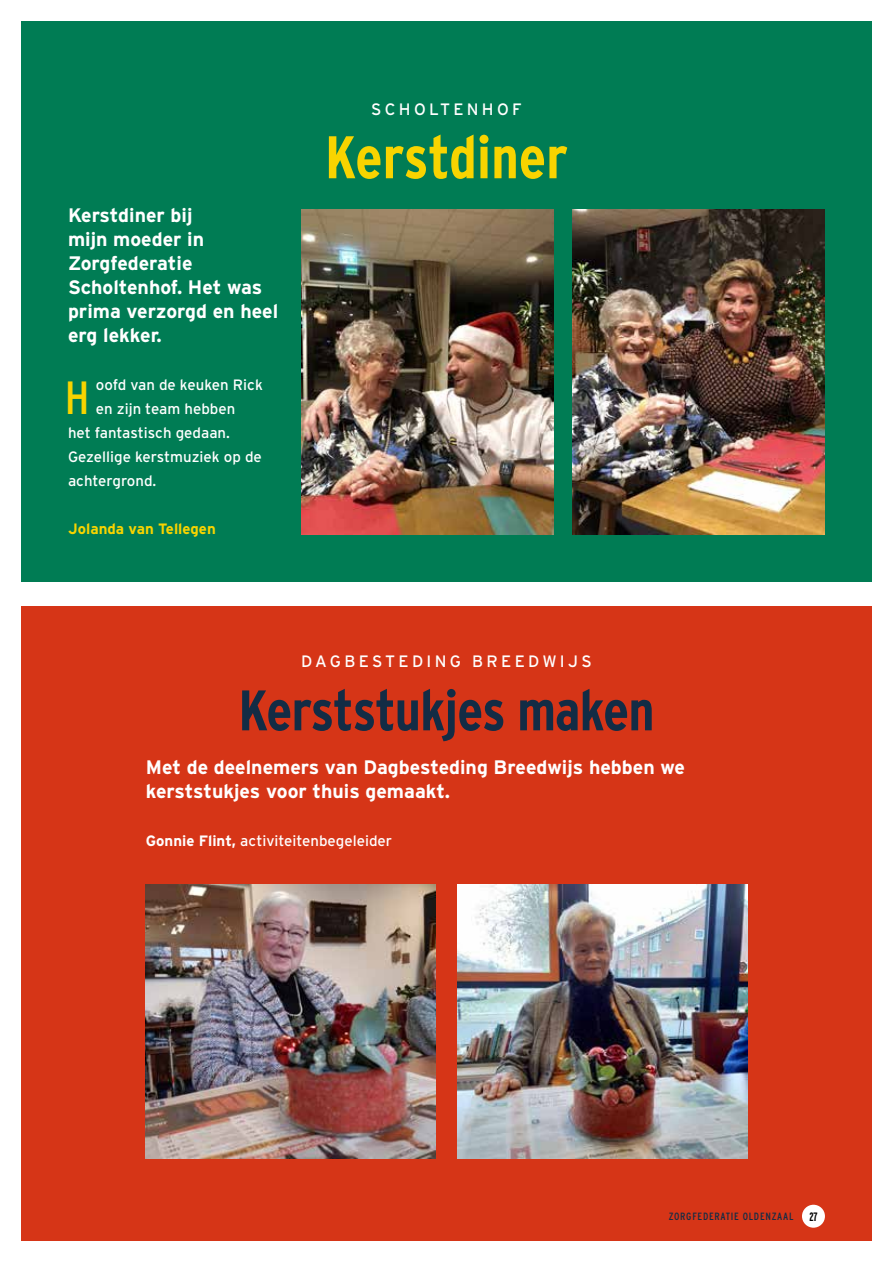
<style>
.page{position:relative;width:893px;height:1263px;background:#fff}
.page>*{position:absolute;margin:0;border:0;box-sizing:border-box;transform-origin:0 0}
.t1{font:700 condensed 60px "Interstate";color:#f8d400}
.t2{font:700 condensed 57px "Interstate";letter-spacing:-.02em;color:#132c45}
.t3{font:condensed 46.5px "Interstate";color:#f8d400}
.t4{font:700 19.5px/24px "Interstate";color:#fff}
.t5{font:16.5px "Interstate";letter-spacing:.2em;color:#fff}
.t6{font:15px "Interstate";color:#fff}
.t7{font:700 15px "Interstate";color:#f8d400}
.t8{font:12.15px "Interstate Bold Comp";color:#000}
.t9{font:condensed 10.5px "Interstate";letter-spacing:.07em;color:#132c45}
.s1{font-weight:700}
</style>
<div class="page">
<div style="left:21px;top:21px;width:851px;height:561px;background:#007c54"></div>
<div style="left:21px;top:606px;width:851px;height:634px;background:#d63517"></div>
<div style="left:802px;top:1205px;width:23px;height:23px;background:#fff;border-radius:50%"></div>
<img style="left:301px;top:209px;width:253px;height:325px">
<img style="left:572px;top:209px;width:253px;height:325px">
<img style="left:146px;top:884px;width:290px;height:274px">
<img style="left:457px;top:884px;width:290px;height:274px">
<p class="t4" style="left:68px;top:203px;width:212px">Kerstdiner bij<br>mijn moeder in<br>Zorgfederatie<br>Scholtenhof. Het was prima verzorgd en heel erg lekker.</p>
<p class="t6" style="left:96px;top:376px;width:169px">oofd van de keuken Rick</p>
<p class="t6" style="left:96px;top:400px;width:141px">en zijn team hebben</p>
<p class="t6" style="left:68px;top:424px;width:163px">het fantastisch gedaan.</p>
<p class="t6" style="left:68px;top:448px;width:195px">Gezellige kerstmuziek op de</p>
<p class="t6" style="left:68px;top:472px;width:90px">achtergrond.</p>
<p class="t7" style="left:68px;top:520px;width:149px">Jolanda van Tellegen</p>
<h3 class="t3" style="left:65px;top:372px;width:26px">H</h3>
<p class="t5" style="left:371px;top:100px;width:152px">SCHOLTENHOF</p>
<h1 class="t1" style="left:325px;top:124px;width:244px">Kerstdiner</h1>
<p class="t5" style="left:301px;top:652px;width:292px">DAGBESTEDING BREEDWIJS</p>
<h2 class="t2" style="left:238px;top:678px;width:418px">Kerststukjes maken</h2>
<p class="t4" style="left:146px;top:755px;width:541px">Met de deelnemers van Dagbesteding Breedwijs hebben we kerststukjes voor thuis gemaakt.</p>
<p class="t6" style="left:146px;top:832px;width:248px"><span class="s1">Gonnie Flint,</span> activiteitenbegeleider</p>
<p class="t9" style="left:669px;top:1210px;width:126px">ZORGFEDERATIE OLDENZAAL</p>
<p class="t8" style="left:809px;top:1210px;width:10px">27</p>
</div>
